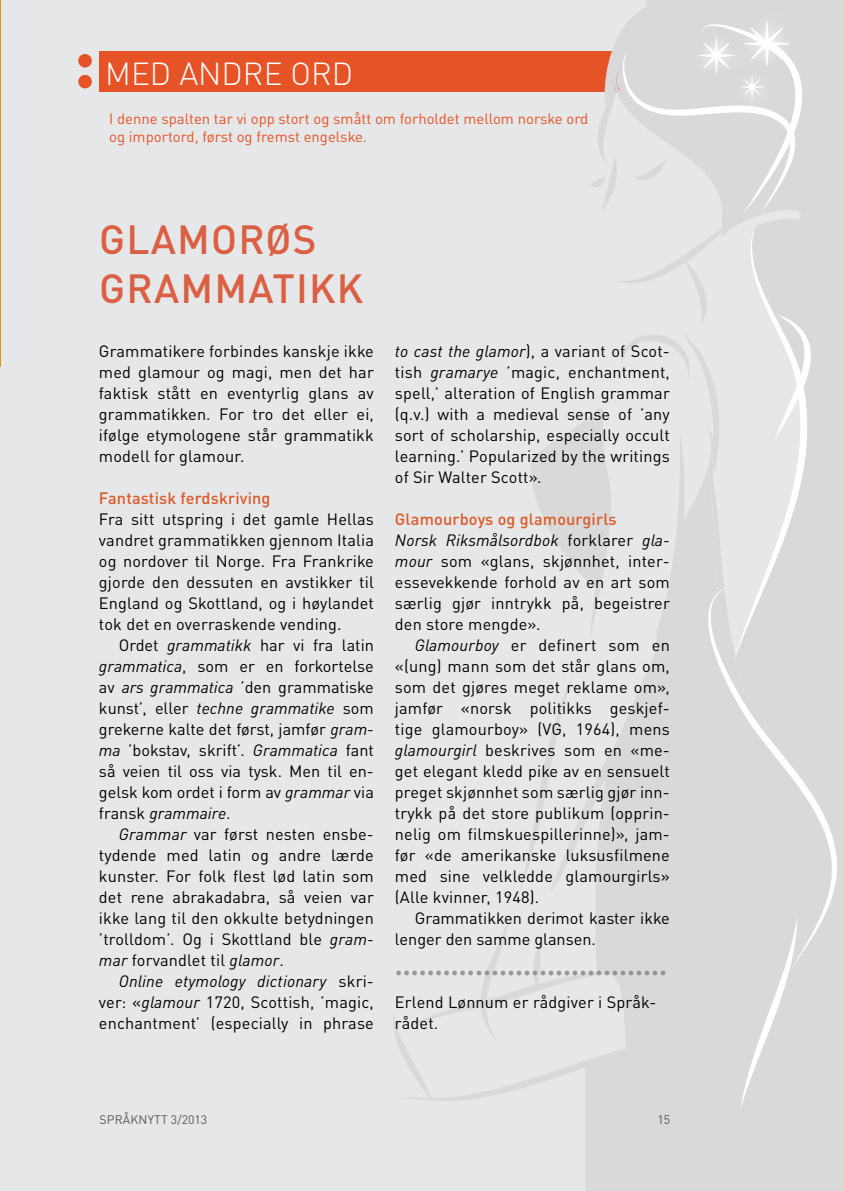
<style>
.page{position:relative;width:844px;height:1191px;background:#fff}
.page>*{position:absolute;margin:0;border:0;box-sizing:border-box;transform-origin:0 0}
.t1{font:500 40.25px/49px "DINOT";letter-spacing:.03em;color:#da5f43}
.t2{font:700 31.5px "Minion Pro";color:#939598}
.t3{font:300 31.5px "DIN";color:#fff}
.t4{font:16.28px/21px "DINOT";letter-spacing:.01em;color:#000;text-align:justify}
.t5{font:500 16.28px "DINOT";letter-spacing:.01em;color:#dd5928}
.t6{font:14.88px/17.8px "DINOT";color:#e65326}
.t7{font:12.25px "DINOT";color:#58595b}
.s1{font-style:italic}
.s2{font-weight:500;color:#dd5928}
</style>
<div class="page">
<div style="left:1px;top:0;width:842px;height:1191px;background:#e6e7e8"></div>
<div style="left:99px;top:51px;width:570px;height:41px;background:#e65326"></div>
<div style="left:78px;top:54px;width:14px;height:14px;background:#e65326;border-radius:50%"></div>
<div style="left:78px;top:75px;width:14px;height:13px;background:#e65326;border-radius:50%"></div>
<hr style="left:0;top:0;width:1px;height:366px;background:#e88f22">
<svg style="left:393px;top:921px;width:192px;height:180px"></svg>
<div style="left:585px;top:0;width:258px;height:1191px;background:#d9d9d9"></div>
<div style="left:707px;top:585px;width:130px;height:383px;background:#d9d9d9"></div>
<svg style="left:740px;top:915px;width:57px;height:194px"></svg>
<div style="left:734px;top:12px;width:65px;height:64px;background:#d9d9d9"></div>
<svg style="left:521px;top:20px;width:289px;height:873px"></svg>
<h2 class="t3" style="left:105px;top:55px;width:22px">MED</h2>
<h2 class="t3" style="left:179px;top:55px;width:40px">ANDRE</h2>
<h2 class="t3" style="left:290px;top:55px;width:40px">ORD</h2>
<p class="t6" style="left:109px;top:109px;width:480px">I denne spalten tar vi opp stort og smått om forholdet mellom norske ord og importord, først og fremst engelske.</p>
<h1 class="t1" style="left:99px;top:214px;width:215px">Glamorøs<br>Grammatikk</h1>
<p class="t4" style="left:99px;top:340px;width:276px">Grammatikere forbindes kanskje ikke med glamour og magi, men det har faktisk stått en eventyrlig glans av grammatikken. For tro det eller ei, ifølge etymologene står grammatikk modell for glamour.</p>
<p class="t5" style="left:99px;top:488px;width:173px">Fantastisk ferdskriving</p>
<p class="t4" style="left:99px;top:508px;width:276px">Fra sitt utspring i det gamle H ellas vandret grammatikken gjennom Italia og nordover til Norge. Fra Frankrike gjorde den dessuten en avstikker til England og Skottland, og i høylandet tok det en overraskende vending.</p>
<p class="t4" style="left:99px;top:634px;width:276px;text-indent:20px">Ordet <span class="s1">grammatikk</span> har vi fra latin <span class="s1">grammatica</span>, som er en forkortelse av <span class="s1">ars grammatica</span> ’den grammatiske kunst’, eller <span class="s1">techne grammatike</span> som grekerne kalte det først, jamfør <span class="s1">gram&shy;ma</span> ’bokstav, skrift’. <span class="s1">Grammatica</span> fant så veien til oss via tysk. Men til en&shy;gelsk kom ordet i form av <span class="s1">grammar</span> via fransk <span class="s1">grammaire</span>.</p>
<p class="t4" style="left:99px;top:823px;width:276px;text-indent:20px"><span class="s1">Grammar</span> var først nesten ensbe&shy;tydende med latin og andre lærde kunster. For folk flest lød latin som det rene abrakadabra, så veien var ikke lang til den okkulte betydningen ’trolldom’. Og i Skottland ble <span class="s1">gram&shy;mar</span> forvandlet til <span class="s1">glamor</span>.</p>
<p class="t4" style="left:99px;top:970px;width:276px;text-indent:20px"><span class="s1">Online etymology dictionary</span> skri&shy;ver: «<span class="s1">glamour</span> 1720, Scottish, ’magic, enchantment’ (especially in phrase</p>
<p class="t4" style="left:395px;top:340px;width:276px"><span class="s1">to cast the glamor</span>), a variant of Scot&shy;tish <span class="s1">gramarye</span> ’magic, enchantment, spell,’ alteration of English grammar (q.v.) with a medieval sense of ’any sort of scholarship, especially occult learning.’ Popularized by the writings of Sir Walter Scott».</p>
<p class="t4" style="left:395px;top:508px;width:276px;text-align:left"><span class="s2">Glamourboys og glamourgirls<br></span><span class="s1">Norsk Riksmålsordbok</span> forklarer <span class="s1">gla&shy;mour</span> som «glans, skjønnhet, inter&shy;essevekkende forhold av en art som særlig gjør inntrykk på, begeistrer den store mengde».</p>
<p class="t4" style="left:395px;top:634px;width:276px;text-indent:20px"><span class="s1">Glamourboy</span> er definert som en «(ung) mann som det står glans om, som det gjøres meget reklame om», jamfør «norsk politikks geskjef&shy;tige glamourboy» (VG, 1964), mens <span class="s1">glamourgirl</span> beskrives som en «me&shy;get elegant kledd pike av en sensuelt preget skjønnhet som særlig gjør inn&shy;trykk på det store publikum (opprin&shy;nelig om filmskuespillerinne)», jam&shy;før «de amerikanske luksusfilmene med sine velkledde glamourgirls» (Alle kvinner, 1948).</p>
<p class="t4" style="left:395px;top:907px;width:276px;text-indent:20px">Grammatikken derimot kaster ikke lenger den samme glansen.</p>
<h2 class="t2" style="left:395px;top:942px;width:274px">..................................</h2>
<p class="t4" style="left:395px;top:991px;width:263px">Erlend Lønnum er rådgiver i Språk&shy;rådet.</p>
<p class="t7" style="left:100px;top:1111px;width:16px">SPRÅ</p>
<p class="t7" style="left:130px;top:1111px;width:78px">KNYTT 3/2013</p>
<p class="t7" style="left:657px;top:1111px;width:14px">15</p>
</div>
